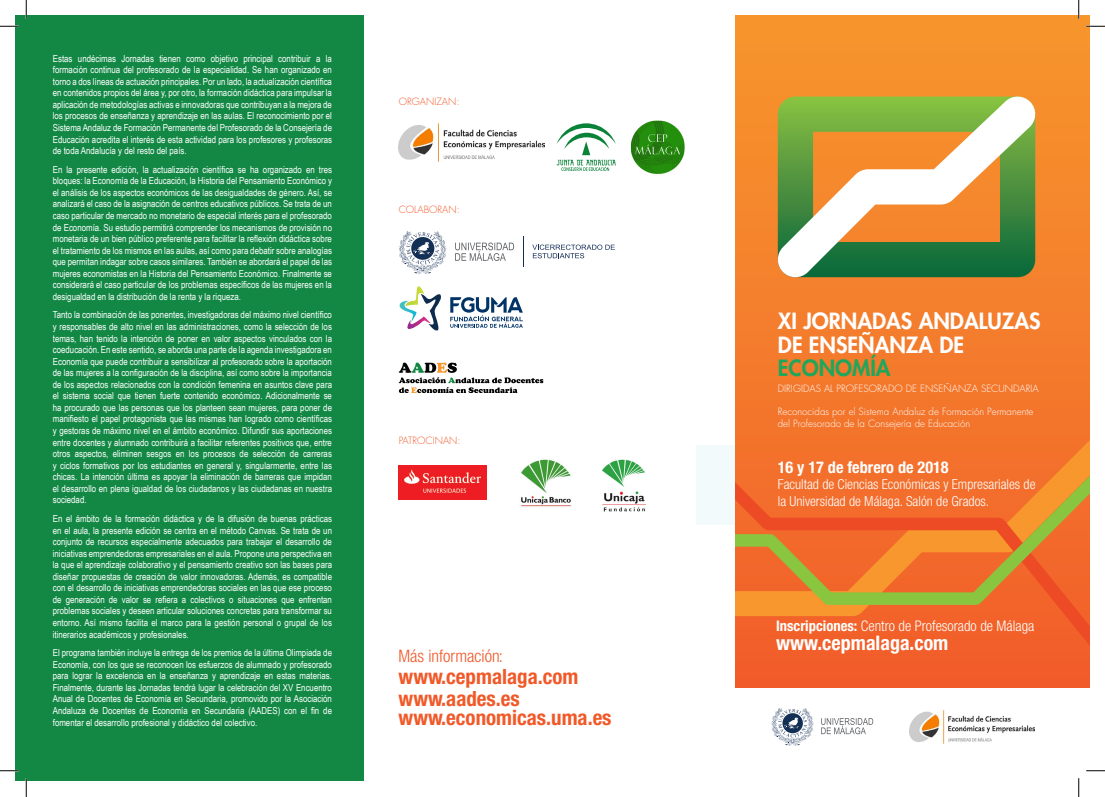
<style>
.page{position:relative;width:1105px;height:797px;background:#fff}
.page>*{position:absolute;margin:0;border:0;box-sizing:border-box;transform-origin:0 0}
.t1{font:800 21.75px/23.5px "Futura Std";color:#fff}
.t2{font:800 21.75px "Futura Std";color:#20a65b}
.t3{font:700 condensed 21px/22.1px "Helvetica Neue LT Std";color:#f15929}
.t4{font:700 condensed 20px "Helvetica Neue LT Std";color:#fff}
.t5{font:300 condensed 17.25px "Helvetica Neue LT Std";color:#f15929}
.t6{font:700 condensed 16.25px "Helvetica Neue LT Std";color:#fff}
.t7{font:300 condensed 14.62px "Helvetica Neue LT Std";color:#fff}
.t8{font:300 condensed 13.75px/16.5px "Helvetica Neue LT Std";color:#fff}
.t9{font:300 9.75px/11.8px "Futura Std";color:#fff}
.t10{font:300 9.75px "Futura Std";color:#f15929}
.t11{font:9.62px/11.5px "Arial Narrow";color:#fff;text-align:justify}
.s1{font-weight:700}
</style>
<div class="page">
<div style="left:16px;top:16px;width:348px;height:765px;background:#138845"></div>
<svg style="left:735px;top:16px;width:354px;height:391px;background:#f4852c"></svg>
<svg style="left:776px;top:95px;width:261px;height:182px"></svg>
<div style="left:735px;top:407px;width:354px;height:35px;background:#f3752b"></div>
<div style="left:735px;top:611px;width:354px;height:77px;background:#f25f2a"></div>
<svg style="left:735px;top:442px;width:354px;height:169px;background:#e9772c"></svg>
<div style="left:696px;top:445px;width:39px;height:80px;background:#f3fafb"></div>
<img style="left:399px;top:123px;width:146px;height:38px">
<svg style="left:455px;top:242px;width:59px;height:19px"></svg>
<svg style="left:399px;top:231px;width:47px;height:43px"></svg>
<img style="left:399px;top:465px;width:88px;height:34px">
<img style="left:603px;top:459px;width:42px;height:52px">
<svg style="left:557px;top:123px;width:59px;height:48px"></svg>
<svg style="left:399px;top:362px;width:144px;height:31px"></svg>
<img style="left:630px;top:120px;width:55px;height:54px">
<svg style="left:399px;top:286px;width:42px;height:45px"></svg>
<svg style="left:450px;top:297px;width:73px;height:31px"></svg>
<svg style="left:532px;top:244px;width:83px;height:14px"></svg>
<hr style="left:523px;top:237px;width:1px;height:30px;background:#142f55">
<img style="left:909px;top:710px;width:125px;height:33px">
<svg style="left:821px;top:718px;width:52px;height:16px"></svg>
<svg style="left:771px;top:708px;width:42px;height:38px"></svg>
<img style="left:521px;top:459px;width:50px;height:48px">
<svg style="left:0;top:25px;width:19px;height:2px"></svg>
<svg style="left:1086px;top:25px;width:19px;height:2px"></svg>
<svg style="left:0;top:770px;width:19px;height:1px"></svg>
<svg style="left:1086px;top:770px;width:19px;height:1px"></svg>
<svg style="left:25px;top:0;width:2px;height:19px"></svg>
<svg style="left:25px;top:778px;width:2px;height:19px"></svg>
<svg style="left:1078px;top:0;width:1px;height:19px"></svg>
<svg style="left:1078px;top:778px;width:1px;height:19px"></svg>
<p class="t11" style="left:53px;top:52px;width:281px">Estas undécimas Jornadas tienen como objetivo principal contribuir a la formación continua del profesorado de la especialidad. Se han organizado en torno a dos líneas de actuación principales. Por un lado, la actualización científica en contenidos propios del área y, por otro, la formación didáctica para impulsar la aplicación de metodologías activas e innovadoras que contribuyan a la mejora de los procesos de enseñanza y aprendizaje en las aulas. El reconocimiento por el Sistema Andaluz de Formación Permanente del Profesorado de la Consejería de Educación acredita el interés de esta actividad para los profesores y profesoras de toda Andalucía y del resto del país.</p>
<p class="t11" style="left:53px;top:163px;width:281px">En la presente edición, la actualización científica se ha organizado en tres bloques: la Economía de la Educación, la Historia del Pensamiento Económico y el análisis de los aspectos económicos de las desigualdades de género. Así, se analizará el caso de la asignación de centros educativos públicos. Se trata de un caso particular de mercado no monetario de especial interés para el profesorado de Economía. Su estudio permitirá comprender los mecanismos de provisión no monetaria de un bien público preferente para facilitar la reflexión didáctica sobre el tratamiento de los mismos en las aulas, así como para debatir sobre analogías que permitan indagar sobre casos similares. También se abordará el papel de las mujeres economistas en la Historia del Pensamiento Económico. Finalmente se considerará el caso particular de los problemas específicos de las mujeres en la desigualdad en la distribución de la renta y la riqueza.</p>
<p class="t11" style="left:53px;top:309px;width:281px">Tanto la combinación de las ponentes, investigadoras del máximo nivel científico y responsables de alto nivel en las administraciones, como la selección de los temas, han tenido la intención de poner en valor aspectos vinculados con la coeducación. En este sentido, se aborda una parte de la agenda investigadora en Economía que puede contribuir a sensibilizar al profesorado sobre la aportación de las mujeres a la configuración de la disciplina, así como sobre la importancia de los aspectos relacionados con la condición femenina en asuntos clave para el sistema social que tienen fuerte contenido económico. Adicionalmente se ha procurado que las personas que los planteen sean mujeres, para poner de manifiesto el papel protagonista que las mismas han logrado como científicas y gestoras de máximo nivel en el ámbito económico. Difundir sus aportaciones entre docentes y alumnado contribuirá a facilitar referentes positivos que, entre otros aspectos, eliminen sesgos en los procesos de selección de carreras y ciclos formativos por los estudiantes en general y, singularmente, entre las chicas. La intención última es apoyar la eliminación de barreras que impidan el desarrollo en plena igualdad de los ciudadanos y las ciudadanas en nuestra sociedad.</p>
<p class="t11" style="left:53px;top:512px;width:281px">En el ámbito de la formación didáctica y de la difusión de buenas prácticas en el aula, la presente edición se centra en el método Canvas. Se trata de un conjunto de recursos especialmente adecuados para trabajar el desarrollo de iniciativas emprendedoras empresariales en el aula. Propone una perspectiva en la que el aprendizaje colaborativo y el pensamiento creativo son las bases para diseñar propuestas de creación de valor innovadoras. Además, es compatible con el desarrollo de iniciativas emprendedoras sociales en las que ese proceso de generación de valor se refiera a colectivos o situaciones que enfrentan problemas sociales y deseen articular soluciones concretas para transformar su entorno. Así mismo facilita el marco para la gestión personal o grupal de los itinerarios académicos y profesionales.</p>
<p class="t11" style="left:53px;top:646px;width:281px">El programa también incluye la entrega de los premios de la última Olimpiada de Economía, con los que se reconocen los esfuerzos de alumnado y profesorado para lograr la excelencia en la enseñanza y aprendizaje en estas materias.<br>Finalmente, durante las Jornadas tendrá lugar la celebración del XV Encuentro Anual de Docentes de Economía en Secundaria, promovido por la Asociación Andaluza de Docentes de Economía en Secundaria (AADES) con el fin de fomentar el desarrollo profesional y didáctico del colectivo.</p>
<p class="t10" style="left:399px;top:95px;width:62px">ORGANIZAN:</p>
<p class="t10" style="left:399px;top:204px;width:63px">COLABORAN:</p>
<p class="t10" style="left:399px;top:434px;width:63px">PATROCINAN:</p>
<h3 class="t5" style="left:399px;top:645px;width:106px">Más información:</h3>
<h2 class="t3" style="left:399px;top:665px;width:181px">www.cepmalaga.com www.aades.es</h2>
<h2 class="t3" style="left:399px;top:706px;width:214px">www.economicas.uma.es</h2>
<h1 class="t1" style="left:778px;top:309px;width:264px">XI JORNADAS ANDALUZAS<br>DE ENSEÑANZA DE</h1>
<h1 class="t2" style="left:778px;top:354px;width:114px">ECONOMÍA</h1>
<p class="t9" style="left:778px;top:382px;width:262px">DIRIGIDAS AL PROFESORADO DE ENSEÑANZA SECUNDARIA</p>
<p class="t9" style="left:778px;top:406px;width:257px">Reconocidas por el Sistema Andaluz de Formación Permanente del Profesorado de la Consejería de Educación</p>
<p class="t6" style="left:778px;top:457px;width:172px">16 y 17 de febrero de 2018</p>
<p class="t8" style="left:778px;top:476px;width:259px">Facultad de Ciencias Económicas y Empresariales de la Universidad de Málaga. Salón de Grados.</p>
<p class="t7" style="left:776px;top:617px;width:260px"><span class="s1">Inscripciones:</span> Centro de Profesorado de Málaga</p>
<p class="t4" style="left:776px;top:630px;width:174px">www.cepmalaga.com</p>
</div>
